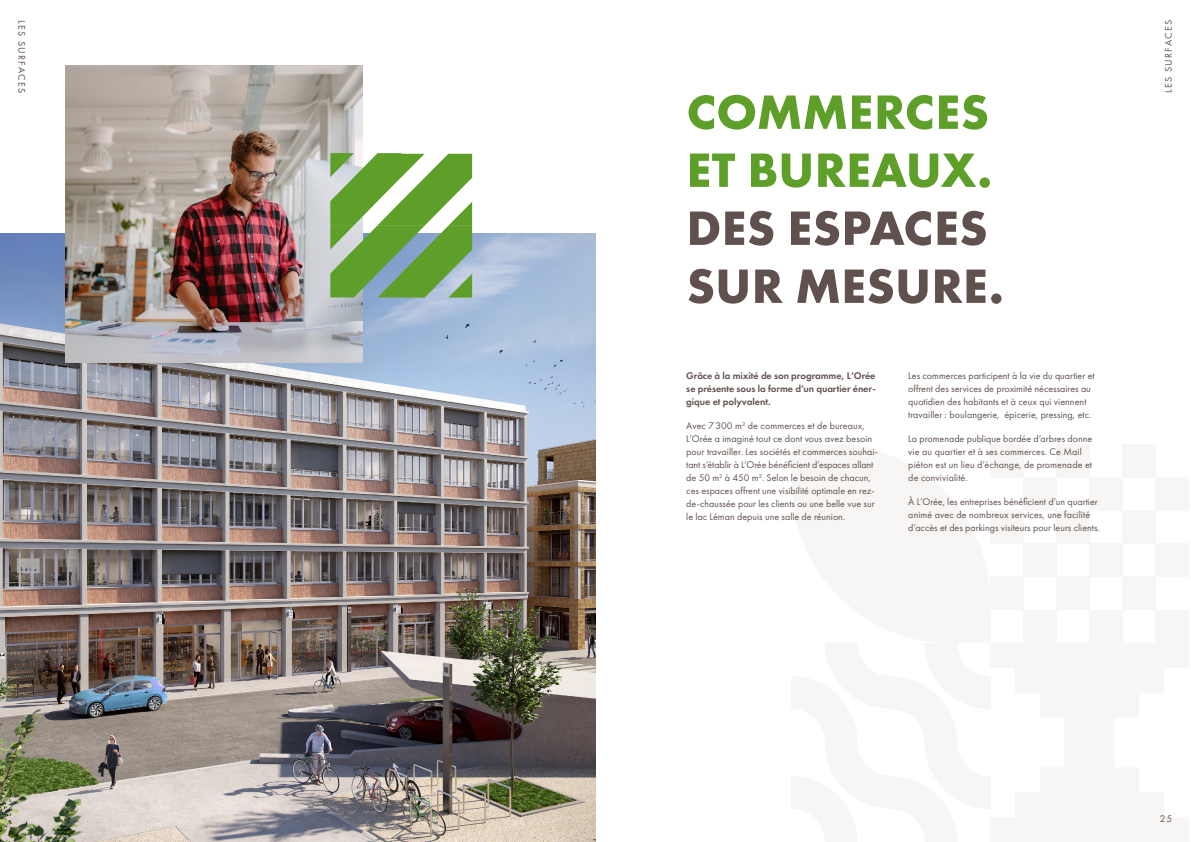
<style>
.page{position:relative;width:1191px;height:842px;background:#fff}
.page>*{position:absolute;margin:0;border:0;box-sizing:border-box;transform-origin:0 0}
.t1{font:700 50px/58px "Futura PT";letter-spacing:.01em;color:#60514e}
.t2{font:700 50px/58px "Futura PT";letter-spacing:.005em;color:#5e9f29}
.t3{font:10px/13px "Futura PT";color:#60514e}
.t4{font:600 10px/13px "Futura PT";letter-spacing:-.005em;color:#60514e;text-align:justify}
.t5{font:10px "Futura PT";letter-spacing:.13em;color:#60514e}
</style>
<div class="page">
<img style="left:0;top:234px;width:595px;height:608px">
<img style="left:65px;top:65px;width:298px;height:298px">
<svg style="left:330px;top:153px;width:142px;height:145px;background:#85b269"></svg>
<div style="left:1056px;top:444px;width:33px;height:33px;background:#f7f6f5"></div>
<div style="left:1023px;top:477px;width:33px;height:34px;background:#f7f6f5"></div>
<div style="left:990px;top:511px;width:33px;height:33px;background:#f7f6f5"></div>
<div style="left:990px;top:444px;width:33px;height:33px;background:#f7f6f5"></div>
<div style="left:1122px;top:444px;width:33px;height:33px;background:#f7f6f5"></div>
<div style="left:1089px;top:477px;width:33px;height:34px;background:#f7f6f5"></div>
<div style="left:1056px;top:511px;width:33px;height:33px;background:#f7f6f5"></div>
<div style="left:1155px;top:477px;width:33px;height:34px;background:#f7f6f5"></div>
<div style="left:1122px;top:511px;width:33px;height:33px;background:#f7f6f5"></div>
<div style="left:1089px;top:610px;width:33px;height:33px;background:#f7f6f5"></div>
<div style="left:1122px;top:577px;width:33px;height:33px;background:#f7f6f5"></div>
<div style="left:1155px;top:544px;width:33px;height:33px;background:#f7f6f5"></div>
<div style="left:1155px;top:610px;width:33px;height:33px;background:#f7f6f5"></div>
<div style="left:1023px;top:610px;width:33px;height:33px;background:#f7f6f5"></div>
<div style="left:1056px;top:577px;width:33px;height:33px;background:#f7f6f5"></div>
<div style="left:1089px;top:544px;width:33px;height:33px;background:#f7f6f5"></div>
<div style="left:990px;top:577px;width:33px;height:33px;background:#f7f6f5"></div>
<div style="left:1023px;top:544px;width:33px;height:33px;background:#f7f6f5"></div>
<p class="t5" style="left:28px;top:20px;width:75px;rotate:90deg">LES SURFACES</p>
<h1 class="t2" style="left:686px;top:82px;width:307px">COMMERCES<br>ET BUREAUX.</h1>
<h1 class="t1" style="left:686px;top:198px;width:319px">DES ESPACES<br>SUR MESURE.</h1>
<p class="t4" style="left:686px;top:369px;width:191px">Grâce à la mixité de son programme, L’Orée se présente sous la forme d’un quartier éner&shy;gique et polyvalent.</p>
<p class="t3" style="left:686px;top:419px;width:193px">Avec 7300 m<sup>2</sup> de commerces et de bureaux, L’Orée a imaginé tout ce dont vous avez besoin pour travailler. Les sociétés et commerces souhai&shy;tant s’établir à L’Orée bénéficient d’espaces allant de 50 m<sup>2</sup> à 450 m<sup>2</sup>. Selon le besoin de chacun, ces espaces offrent une visibilité optimale en rez&shy;de-chaussée pour les clients ou une belle vue sur le lac Léman depuis une salle de réunion.</p>
<p class="t3" style="left:908px;top:369px;width:188px">Les commerces participent à la vie du quartier et offrent des services de proximité nécessaires au quotidien des habitants et à ceux qui viennent travailler : boulangerie, épicerie, pressing, etc.</p>
<p class="t3" style="left:908px;top:432px;width:185px">La promenade publique bordée d’arbres donne vie au quartier et à ses commerces. Ce Mail piéton est un lieu d’échange, de promenade et de convivialité.</p>
<p class="t3" style="left:908px;top:495px;width:193px">À L’Orée, les entreprises bénéficient d’un quartier animé avec de nombreux services, une facilité d’accès et des parkings visiteurs pour leurs clients.</p>
<p class="t5" style="left:1162px;top:93px;width:75px;rotate:-90deg">LES SURFACES</p>
<p class="t3" style="left:1159px;top:812px;width:14px">25</p>
</div>
